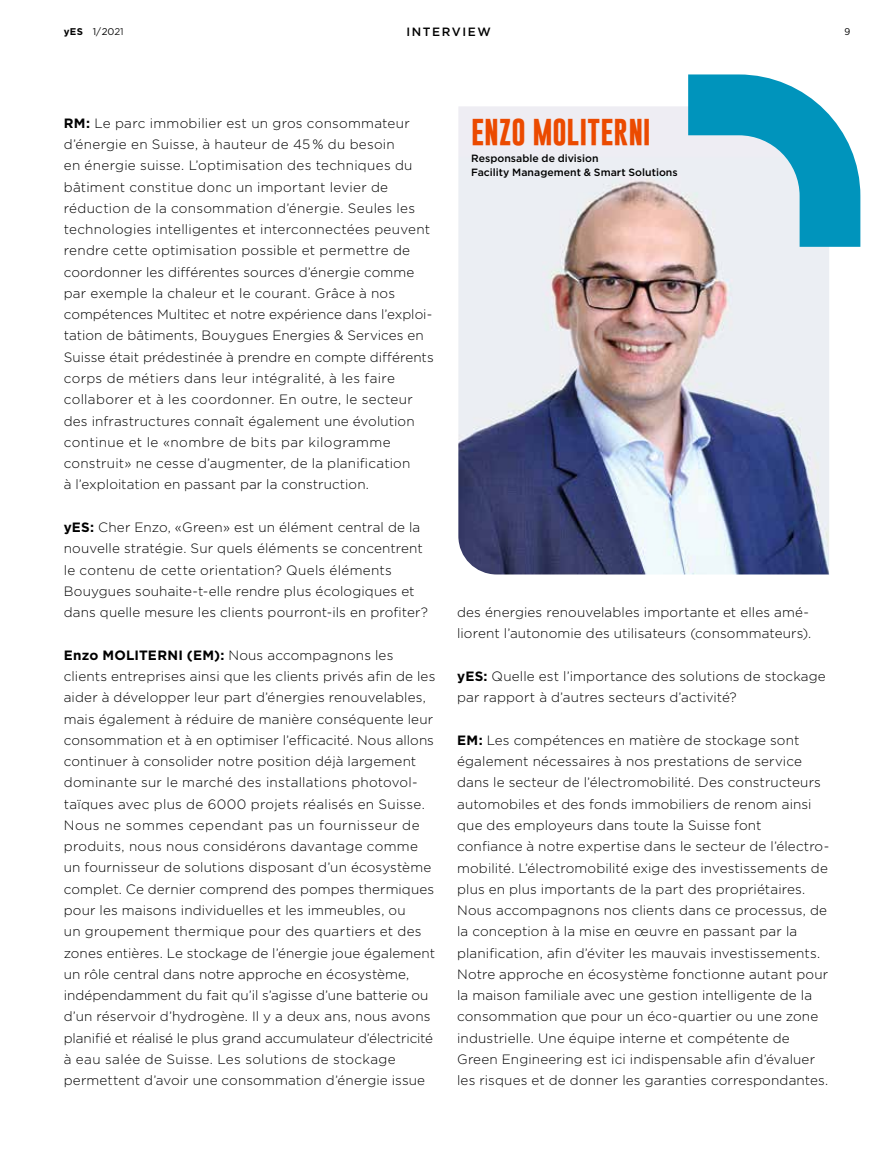
<style>
.page{position:relative;width:893px;height:1149px;background:#fff}
.page>*{position:absolute;margin:0;border:0;box-sizing:border-box;transform-origin:0 0}
.t1{font:700 27px "Gobold";color:#eb4a00}
.t2{font:300 13.5px/21.3px "Gotham";letter-spacing:.01em;color:#000}
.t3{font:500 12px "Gotham";letter-spacing:.13em;color:#000}
.t4{font:500 10.5px/13.5px "Gotham";letter-spacing:.005em;color:#000}
.t5{font:9.75px "Gotham";color:#000}
.s1{font-weight:700}
</style>
<div class="page">
<img style="left:458px;top:106px;width:371px;height:468px">
<svg style="left:688px;top:74px;width:172px;height:173px;background:#77c1d6"></svg>
<p class="t5" style="left:64px;top:26px;width:61px"><span class="s1">yES</span> 1/ 2021</p>
<p class="t3" style="left:406px;top:24px;width:86px">INTERVIEW</p>
<p class="t5" style="left:845px;top:26px;width:7px">9</p>
<p class="t2" style="left:64px;top:112px;width:372px"><span class="s1">RM:</span> Le parc immobilier est un gros consommateur d’énergie en Suisse, à hauteur de 45 % du besoin<br>en énergie suisse. L’optimisation des techniques du bâtiment constitue donc un important levier de réduction de la consommation d’énergie. Seules les technologies intelligentes et interconnectées peuvent rendre cette optimisation possible et permettre de coordonner les différentes sources d’énergie comme par exemple la chaleur et le courant. Grâce à nos compétences Multitec et notre expérience dans l’exploi&shy;tation de bâtiments, Bouygues Energies &amp; Services en Suisse était prédestinée à prendre en compte différents corps de métiers dans leur intégralité, à les faire collaborer et à les coordonner. En outre, le secteur des infrastructures connaît également une évolution continue et le «nombre de bits par kilogramme construit» ne cesse d’augmenter, de la planification<br>à l’exploitation en passant par la construction.</p>
<p class="t2" style="left:64px;top:516px;width:366px"><span class="s1">yES:</span> Cher Enzo, «Green» est un élément central de la nouvelle stratégie. Sur quels éléments se concentrent le contenu de cette orientation? Quels éléments Bouygues souhaite-t-elle rendre plus écologiques et dans quelle mesure les clients pourront-ils en profiter?</p>
<p class="t2" style="left:64px;top:643px;width:373px"><span class="s1">Enzo MOLITERNI (EM):</span> Nous accompagnons les clients entreprises ainsi que les clients privés afin de les aider à développer leur part d’énergies renouvelables, mais également à réduire de manière conséquente leur consommation et à en optimiser l’efficacité. Nous allons continuer à consolider notre position déjà largement dominante sur le marché des installations photovol&shy;taïques avec plus de 6000 projets réalisés en Suisse.<br>Nous ne sommes cependant pas un fournisseur de produits, nous nous considérons davantage comme un fournisseur de solutions disposant d’un écosystème complet. Ce dernier comprend des pompes thermiques pour les maisons individuelles et les immeubles, ou<br>un groupement thermique pour des quartiers et des zones entières. Le stockage de l’énergie joue également un rôle central dans notre approche en écosystème, indépendamment du fait qu’il s’agisse d’une batterie ou d’un réservoir d’hydrogène. Il y a deux ans, nous avons planifié et réalisé le plus grand accumulateur d’électricité à eau salée de Suisse. Les solutions de stockage permettent d’avoir une consommation d’énergie issue</p>
<h1 class="t1" style="left:471px;top:115px;width:181px">ENZO MOLITERNI</h1>
<p class="t4" style="left:471px;top:151px;width:208px">Responsable de division<br>Facility Management &amp; Smart Solutions</p>
<p class="t2" style="left:457px;top:601px;width:356px">des énergies renouvelables importante et elles amé&shy;liorent l’autonomie des utilisateurs (consommateurs).</p>
<p class="t2" style="left:457px;top:665px;width:370px"><span class="s1">yES:</span> Quelle est l’importance des solutions de stockage par rapport à d’autres secteurs d’activité?</p>
<p class="t2" style="left:457px;top:728px;width:374px"><span class="s1">EM:</span> Les compétences en matière de stockage sont également nécessaires à nos prestations de service dans le secteur de l’électromobilité. Des constructeurs automobiles et des fonds immobiliers de renom ainsi que des employeurs dans toute la Suisse font confiance à notre expertise dans le secteur de l’électro&shy;mobilité. L’électromobilité exige des investissements de plus en plus importants de la part des propriétaires.<br>Nous accompagnons nos clients dans ce processus, de la conception à la mise en œuvre en passant par la planification, afin d’éviter les mauvais investissements.<br>Notre approche en écosystème fonctionne autant pour la maison familiale avec une gestion intelligente de la consommation que pour un éco-quartier ou une zone industrielle. Une équipe interne et compétente de Green Engineering est ici indispensable afin d’évaluer les risques et de donner les garanties correspondantes.</p>
</div>
